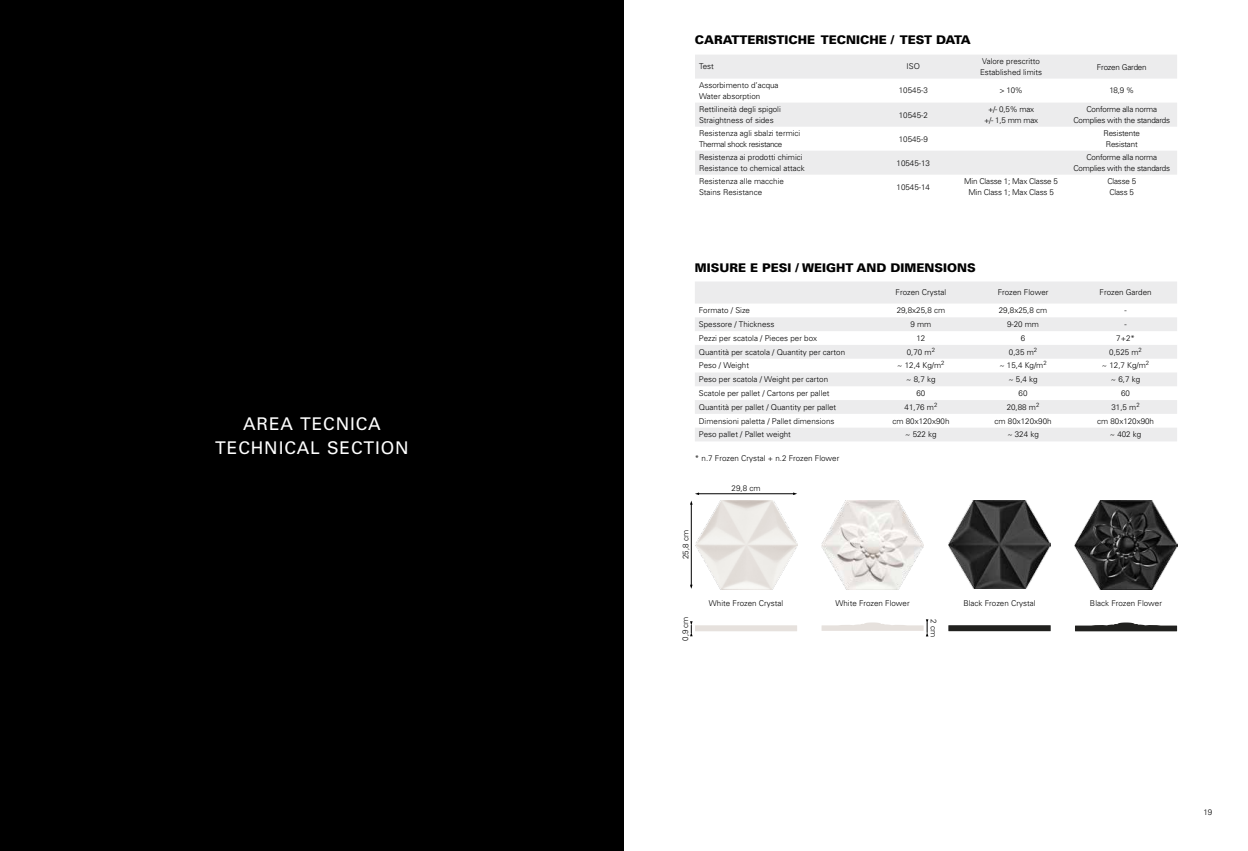
<style>
.page{position:relative;width:1248px;height:851px;background:#fff}
.page>*{position:absolute;margin:0;border:0;box-sizing:border-box;transform-origin:0 0}
.t1{font:17.5px/24px "Univers LT Std";letter-spacing:.05em;color:#fff;text-align:center}
.t2{font:900 12px "Univers LT";color:#000}
.t3{font:300 8px/10.2px "Univers";color:#000}
.t4{font:300 8px/10.2px "Univers";letter-spacing:-.025em;color:#000;text-align:center}
.t5{font:300 8px "Univers LT Std";color:#000}
</style>
<div class="page">
<div style="left:0;top:0;width:623px;height:850px;background:#000"></div>
<div style="left:695px;top:282px;width:481px;height:21px;background:#ececed"></div>
<div style="left:695px;top:317px;width:481px;height:14px;background:#ececed"></div>
<div style="left:695px;top:345px;width:481px;height:13px;background:#ececed"></div>
<div style="left:695px;top:373px;width:481px;height:13px;background:#ececed"></div>
<div style="left:695px;top:400px;width:481px;height:14px;background:#ececed"></div>
<div style="left:695px;top:428px;width:481px;height:13px;background:#ececed"></div>
<div style="left:695px;top:55px;width:481px;height:24px;background:#ececed"></div>
<svg style="left:695px;top:103px;width:481px;height:72px"></svg>
<img style="left:948px;top:500px;width:102px;height:88px">
<img style="left:1074px;top:500px;width:102px;height:89px">
<svg style="left:948px;top:625px;width:102px;height:6px"></svg>
<svg style="left:1075px;top:622px;width:101px;height:9px"></svg>
<hr style="left:698px;top:493px;width:97px;height:1px;background:#000">
<svg style="left:690px;top:492px;width:9px;height:12px"></svg>
<hr style="left:691px;top:503px;width:1px;height:84px;background:#000">
<img style="left:821px;top:500px;width:102px;height:89px">
<img style="left:695px;top:500px;width:102px;height:89px">
<svg style="left:690px;top:621px;width:107px;height:15px"></svg>
<svg style="left:821px;top:619px;width:107px;height:17px"></svg>
<h1 class="t1" style="left:215px;top:412px;width:195px">AREA TECNICA<br>TECHNICAL SECTION</h1>
<h2 class="t2" style="left:695px;top:32px;width:277px">CARATTERISTICHE TECNICHE / TEST DATA</h2>
<p class="t3" style="left:699px;top:62px;width:16px">Test</p>
<p class="t3" style="left:906px;top:62px;width:15px">ISO</p>
<p class="t3" style="left:979px;top:56px;width:64px">Valore prescritto<br>Established limits</p>
<p class="t4" style="left:1096px;top:62px;width:51px">Frozen Garden</p>
<p class="t3" style="left:699px;top:80px;width:81px">Assorbimento d’acqua<br>Water absorption</p>
<p class="t3" style="left:898px;top:85px;width:30px">10545-3</p>
<p class="t3" style="left:999px;top:85px;width:25px">&gt; 10%</p>
<p class="t3" style="left:1109px;top:85px;width:26px">18,9 %</p>
<p class="t3" style="left:699px;top:104px;width:83px">Rettilineità degli spigoli<br>Straightness of sides</p>
<p class="t3" style="left:898px;top:110px;width:30px">10545-2</p>
<p class="t3" style="left:983px;top:104px;width:56px;text-align:center">+/- 0,5% max +/- 1,5 mm max</p>
<p class="t4" style="left:1073px;top:104px;width:98px">Conforme alla norma<br>Complies with the standards</p>
<p class="t3" style="left:699px;top:128px;width:103px">Resistenza agli sbalzi termici<br>Thermal shock resistance</p>
<p class="t3" style="left:898px;top:134px;width:30px">10545-9</p>
<p class="t4" style="left:1103px;top:128px;width:38px;text-align:left">Resistente<br>Resistant</p>
<p class="t3" style="left:699px;top:152px;width:107px">Resistenza ai prodotti chimici<br>Resistance to chemical attack</p>
<p class="t3" style="left:896px;top:158px;width:35px">10545-13</p>
<p class="t4" style="left:1073px;top:152px;width:98px">Conforme alla norma<br>Complies with the standards</p>
<p class="t3" style="left:699px;top:176px;width:86px">Resistenza alle macchie<br>Stains Resistance</p>
<p class="t3" style="left:896px;top:182px;width:35px">10545-14</p>
<p class="t4" style="left:964px;top:176px;width:95px">Min Classe 1; Max Classe 5<br>Min Class 1; Max Class 5</p>
<p class="t4" style="left:1107px;top:176px;width:30px;text-align:left">Classe 5<br>Class 5</p>
<h2 class="t2" style="left:694px;top:259px;width:282px">MISURE E PESI / WEIGHT AND DIMENSIONS</h2>
<p class="t3" style="left:895px;top:287px;width:52px">Frozen Crystal</p>
<p class="t3" style="left:997px;top:287px;width:52px">Frozen Flower</p>
<p class="t3" style="left:1099px;top:287px;width:54px">Frozen Garden</p>
<p class="t3" style="left:698px;top:305px;width:53px">Formato / Size</p>
<p class="t3" style="left:896px;top:305px;width:50px">29,8x25,8 cm</p>
<p class="t3" style="left:998px;top:305px;width:50px">29,8x25,8 cm</p>
<p class="t3" style="left:1124px;top:305px;width:4px">-</p>
<p class="t3" style="left:698px;top:319px;width:77px">Spessore / Thickness</p>
<p class="t3" style="left:910px;top:319px;width:22px">9 mm</p>
<p class="t3" style="left:1006px;top:319px;width:34px">9-20 mm</p>
<p class="t3" style="left:1124px;top:319px;width:4px">-</p>
<p class="t3" style="left:698px;top:333px;width:120px">Pezzi per scatola / Pieces per box</p>
<p class="t3" style="left:916px;top:333px;width:10px">12</p>
<p class="t3" style="left:1020px;top:333px;width:6px">6</p>
<p class="t3" style="left:1116px;top:333px;width:20px">7+2*</p>
<p class="t3" style="left:698px;top:347px;width:148px">Quantità per scatola / Quantity per carton</p>
<p class="t3" style="left:906px;top:347px;width:30px">0,70 m<sup>2</sup></p>
<p class="t3" style="left:1008px;top:347px;width:30px">0,35 m<sup>2</sup></p>
<p class="t3" style="left:1109px;top:347px;width:34px">0,525 m<sup>2</sup></p>
<p class="t3" style="left:698px;top:360px;width:52px">Peso / Weight</p>
<p class="t3" style="left:897px;top:360px;width:49px">~ 12,4 Kg/m<sup>2</sup></p>
<p class="t3" style="left:999px;top:360px;width:49px">~ 15,4 Kg/m<sup>2</sup></p>
<p class="t3" style="left:1101px;top:360px;width:49px">~ 12,7 Kg/m<sup>2</sup></p>
<p class="t3" style="left:698px;top:374px;width:131px">Peso per scatola / Weight per carton</p>
<p class="t3" style="left:906px;top:374px;width:31px">~ 8,7 kg</p>
<p class="t3" style="left:1008px;top:374px;width:31px">~ 5,4 kg</p>
<p class="t3" style="left:1110px;top:374px;width:31px">~ 6,7 kg</p>
<p class="t3" style="left:698px;top:388px;width:132px">Scatole per pallet / Cartons per pallet</p>
<p class="t3" style="left:916px;top:388px;width:10px">60</p>
<p class="t3" style="left:1018px;top:388px;width:10px">60</p>
<p class="t3" style="left:1120px;top:388px;width:10px">60</p>
<p class="t3" style="left:698px;top:402px;width:139px">Quantità per pallet / Quantity per pallet</p>
<p class="t3" style="left:904px;top:402px;width:34px">41,76 m<sup>2</sup></p>
<p class="t3" style="left:1006px;top:402px;width:34px">20,88 m<sup>2</sup></p>
<p class="t3" style="left:1111px;top:402px;width:30px">31,5 m<sup>2</sup></p>
<p class="t3" style="left:698px;top:415px;width:137px">Dimensioni paletta / Pallet dimensions</p>
<p class="t3" style="left:892px;top:415px;width:58px">cm 80x120x90h</p>
<p class="t3" style="left:994px;top:415px;width:58px">cm 80x120x90h</p>
<p class="t3" style="left:1096px;top:415px;width:58px">cm 80x120x90h</p>
<p class="t3" style="left:698px;top:429px;width:94px">Peso pallet / Pallet weight</p>
<p class="t3" style="left:905px;top:429px;width:33px">~ 522 kg</p>
<p class="t3" style="left:1007px;top:429px;width:33px">~ 324 kg</p>
<p class="t3" style="left:1109px;top:429px;width:33px">~ 402 kg</p>
<p class="t3" style="left:694px;top:453px;width:146px">* n.7 Frozen Crystal + n.2 Frozen Flower</p>
<p class="t3" style="left:680px;top:559px;width:30px;rotate:-90deg">25,8 cm</p>
<p class="t3" style="left:731px;top:483px;width:30px">29,8 cm</p>
<p class="t3" style="left:709px;top:597px;width:76px">White Frozen Crystal</p>
<p class="t3" style="left:835px;top:597px;width:76px">White Frozen Flower</p>
<p class="t3" style="left:680px;top:640px;width:26px;rotate:-90deg">0,9 cm</p>
<p class="t3" style="left:938px;top:619px;width:19px;rotate:90deg">2 cm</p>
<p class="t3" style="left:963px;top:597px;width:74px">Black Frozen Crystal</p>
<p class="t3" style="left:1089px;top:598px;width:74px">Black Frozen Flower</p>
<p class="t5" style="left:1203px;top:807px;width:10px">19</p>
</div>
